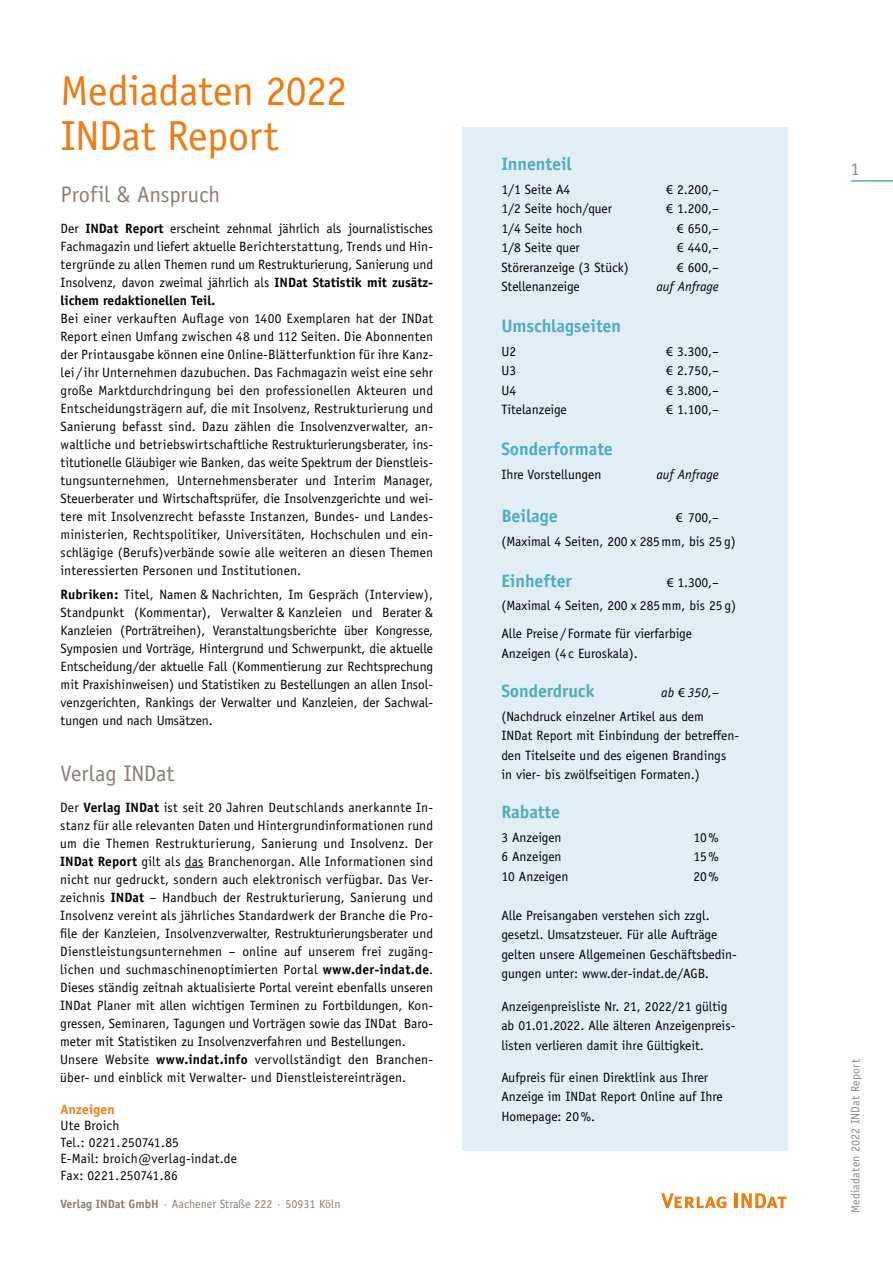
<style>
.page{position:relative;width:893px;height:1263px;background:#fff}
.page>*{position:absolute;margin:0;border:0;box-sizing:border-box;transform-origin:0 0}
.t1{font:42px/45px "Officina Sans";letter-spacing:-.01em;color:#ef7b10}
.t2{font:22.5px "Officina Sans";letter-spacing:-.005em;color:#8d7c73}
.t3{font:700 18px "Officina Sans";letter-spacing:-.005em;color:#50abbe}
.t4{font:18px "Officina Sans";color:#878787}
.t5{font:13.5px/18px "Officina Sans";color:#000}
.t6{font:italic 13.5px "Officina Sans";color:#000}
.t7{font:700 13.5px "Officina Sans";letter-spacing:.01em;color:#ef7b10}
.t8{font:12px "Officina Sans";color:#8d7c73}
.t9{font:12px "Officina Sans";letter-spacing:.01em;color:#878787}
.s1{font-weight:700}
.s2{font-family:"Myriad Pro"}
.s3{font-style:italic}
</style>
<div class="page">
<svg style="left:185px;top:867px;width:18px;height:1px"></svg>
<div style="left:463px;top:127px;width:325px;height:1024px;background:#dfedf4"></div>
<hr style="left:851px;top:180px;width:42px;height:2px;background:#50abbe">
<svg style="left:661px;top:1193px;width:65px;height:15px"></svg>
<hr style="left:735px;top:1193px;width:3px;height:15px;background:#ef7b10">
<svg style="left:741px;top:1193px;width:46px;height:15px"></svg>
<h1 class="t1" style="left:61px;top:68px;width:288px">Mediadaten 2022<br>INDat Report</h1>
<h2 class="t2" style="left:61px;top:181px;width:161px">Profil &amp; Anspruch</h2>
<p class="t5" style="left:61px;top:219px;width:374px;text-align:justify">Der <span class="s1">INDat Report</span> erscheint zehnmal jährlich als journalistisches Fachmagazin und liefert aktuelle Berichterstattung, Trends und Hin&shy;tergründe zu allen Themen rund um Restrukturierung, Sanierung und Insolvenz, davon zweimal jährlich als <span class="s1">INDat Statistik mit zusätz&shy;lichem redaktionellen Teil.</span></p>
<p class="t5" style="left:61px;top:309px;width:374px;text-align:justify">Bei einer verkauften Auflage von 1400 Exemplaren hat der INDat Report einen Umfang zwischen 48 und 112 Seiten. Die Abonnenten der Printausgabe können eine Online-Blätterfunktion für ihre Kanz&shy;lei/ ihr Unternehmen dazubuchen. Das Fachmagazin weist eine sehr große Marktdurchdringung bei den professionellen Akteuren und Entscheidungsträgern auf, die mit Insolvenz, Restrukturierung und Sanierung befasst sind. Dazu zählen die Insolvenzverwalter, an&shy;waltliche und betriebswirtschaftliche Restrukturierungsberater, ins&shy;titutionelle Gläubiger wie Banken, das weite Spektrum der Dienstleis&shy;tungsunternehmen, Unternehmensberater und Interim Manager, Steuerberater und Wirtschaftsprüfer, die Insolvenzgerichte und wei&shy;tere mit Insolvenzrecht befasste Instanzen, Bundes- und Landes&shy;ministerien, Rechtspolitiker, Universitäten, Hochschulen und ein&shy;schlägige (Berufs)verbände sowie alle weiteren an diesen Themen interessierten Personen und Institutionen.</p>
<p class="t5" style="left:61px;top:585px;width:374px;text-align:justify"><span class="s1">Rubriken:</span> Titel, Namen &amp; Nachrichten, Im Gespräch (Interview), Standpunkt (Kommentar), Verwalter &amp; Kanzleien und Berater &amp; Kanzleien (Porträtreihen), Veranstaltungsberichte über Kongresse, Symposien und Vorträge, Hintergrund und Schwerpunkt, die aktuelle Entscheidung/der aktuelle Fall (Kommentierung zur Rechtsprechung mit Praxishinweisen) und Statistiken zu Bestellungen an allen Insol&shy;venzgerichten, Rankings der Verwalter und Kanzleien, der Sachwal&shy;tungen und nach Umsätzen.</p>
<h2 class="t2" style="left:61px;top:760px;width:115px">Verlag INDat</h2>
<p class="t5" style="left:60px;top:798px;width:375px">Der <span class="s1">Verlag INDat</span> ist seit 20 Jahren Deutschlands anerkannte In&shy;stanz für alle relevanten Daten und Hintergrundinformationen rund um die Themen Restrukturierung, Sanierung und Insolvenz. Der <span class="s1">INDat Report</span> gilt als das Branchenorgan. Alle Informationen sind nicht nur gedruckt, sondern auch elektronisch verfügbar. Das Ver&shy;zeichnis <span class="s1">INDat</span> – Handbuch der Restrukturierung, Sanierung und Insolvenz vereint als jährliches Standardwerk der Branche die Pro&shy;file der Kanzleien, Insolvenzverwalter, Restrukturierungsberater und Dienstleistungsunternehmen – online auf unserem frei zugäng&shy;lichen und suchmaschinenoptimierten Portal <span class="s1">www.der-indat.de</span>.<br>Dieses ständig zeitnah aktualisierte Portal vereint ebenfalls unseren INDat Planer mit allen wichtigen Terminen zu Fortbildungen, Kon&shy;gressen, Seminaren, Tagungen und Vorträgen sowie das INDat Baro&shy;meter mit Statistiken zu Insolvenzverfahren und Bestellungen.<br>Unsere Website <span class="s1">www.indat.info</span> vervollständigt den Branchen&shy;über- und einblick mit Verwalter- und Dienstleistereinträgen.</p>
<p class="t7" style="left:61px;top:1101px;width:56px">Anzeigen</p>
<p class="t5" style="left:61px;top:1117px;width:178px;line-height:16.5px">Ute Broich<br>Tel.: 0221.250741.85<br>E-Mail: broich@verlag-indat.de<br>Fax: 0221.250741.86</p>
<p class="t8" style="left:61px;top:1197px;width:282px"><span class="s1">Verlag INDat GmbH</span> · Aachener Straße 222 · 50931 Köln</p>
<h3 class="t3" style="left:501px;top:153px;width:72px">Innenteil</h3>
<p class="t5" style="left:501px;top:180px;width:70px">1/1 Seite A4</p>
<p class="t5" style="left:666px;top:180px;width:54px"><span class="s2">€</span> 2.200,–</p>
<p class="t5" style="left:501px;top:200px;width:112px">1/2 Seite hoch/quer</p>
<p class="t5" style="left:666px;top:200px;width:54px"><span class="s2">€</span> 1.200,–</p>
<p class="t5" style="left:501px;top:219px;width:83px">1/4 Seite hoch</p>
<p class="t5" style="left:677px;top:219px;width:43px"><span class="s2">€</span> 650,–</p>
<p class="t5" style="left:501px;top:239px;width:80px">1/8 Seite quer</p>
<p class="t5" style="left:677px;top:239px;width:43px"><span class="s2">€</span> 440,–</p>
<p class="t5" style="left:501px;top:258px;width:129px">Störeranzeige (3 Stück)</p>
<p class="t5" style="left:677px;top:258px;width:43px"><span class="s2">€</span> 600,–</p>
<p class="t5" style="left:501px;top:278px;width:80px">Stellenanzeige</p>
<p class="t6" style="left:656px;top:279px;width:64px">auf Anfrage</p>
<h3 class="t3" style="left:501px;top:315px;width:121px">Umschlagseiten</h3>
<p class="t5" style="left:501px;top:342px;width:16px">U2</p>
<p class="t5" style="left:666px;top:342px;width:54px"><span class="s2">€</span> 3.300,–</p>
<p class="t5" style="left:501px;top:362px;width:16px">U3</p>
<p class="t5" style="left:666px;top:362px;width:54px"><span class="s2">€</span> 2.750,–</p>
<p class="t5" style="left:501px;top:381px;width:16px">U4</p>
<p class="t5" style="left:666px;top:381px;width:54px"><span class="s2">€</span> 3.800,–</p>
<p class="t5" style="left:501px;top:401px;width:67px">Titelanzeige</p>
<p class="t5" style="left:666px;top:401px;width:54px"><span class="s2">€</span> 1.100,–</p>
<h3 class="t3" style="left:501px;top:438px;width:113px">Sonderformate</h3>
<p class="t5" style="left:501px;top:465px;width:102px">Ihre Vorstellungen</p>
<p class="t6" style="left:656px;top:466px;width:64px">auf Anfrage</p>
<h3 class="t3" style="left:501px;top:505px;width:58px">Beilage</h3>
<p class="t5" style="left:501px;top:506px;width:236px;line-height:23.7px;text-indent:175px"><span class="s2">€</span> 700,– (Maximal 4 Seiten, 200 x 285mm, bis 25 g)</p>
<h3 class="t3" style="left:501px;top:569px;width:72px">Einhefter</h3>
<p class="t5" style="left:501px;top:570px;width:236px;line-height:23.7px;text-indent:165px"><span class="s2">€</span> 1.300,– (Maximal 4 Seiten, 200 x 285mm, bis 25 g)</p>
<p class="t5" style="left:501px;top:624px;width:192px;line-height:19.5px">Alle Preise/ Formate für vierfarbige<br>Anzeigen (4c Euroskala).</p>
<h3 class="t3" style="left:501px;top:679px;width:95px">Sonderdruck</h3>
<p class="t5" style="left:501px;top:680px;width:219px;line-height:23.7px;text-indent:160px"><span class="s3">ab</span> <span class="s2">€</span> <span class="s3">350,– </span>(Nachdruck einzelner Artikel aus dem</p>
<p class="t5" style="left:501px;top:726px;width:239px;line-height:19.5px">INDat Report mit Einbindung der betreffen&shy;den Titelseite und des eigenen Brandings in vier- bis zwölfseitigen Formaten.)</p>
<h3 class="t3" style="left:501px;top:801px;width:60px">Rabatte</h3>
<p class="t5" style="left:501px;top:828px;width:62px">3 Anzeigen</p>
<p class="t5" style="left:693px;top:828px;width:27px">10%</p>
<p class="t5" style="left:501px;top:848px;width:62px">6 Anzeigen</p>
<p class="t5" style="left:693px;top:848px;width:27px">15%</p>
<p class="t5" style="left:501px;top:867px;width:69px">10 Anzeigen</p>
<p class="t5" style="left:693px;top:867px;width:27px">20%</p>
<p class="t5" style="left:501px;top:905px;width:237px;line-height:19.5px">Alle Preisangaben verstehen sich zzgl. gesetzl. Umsatzsteuer. Für alle Aufträge gelten unsere Allgemeinen Geschäftsbedin&shy;gungen unter: www.der-indat.de/AGB.</p>
<p class="t5" style="left:501px;top:996px;width:236px;line-height:19.5px">Anzeigenpreisliste Nr. 21, 2022/21 gültig ab 01.01.2022. Alle älteren Anzeigenpreis&shy;listen verlieren damit ihre Gültigkeit.</p>
<p class="t5" style="left:501px;top:1067px;width:223px;line-height:19.5px">Aufpreis für einen Direktlink aus Ihrer<br>Anzeige im INDat Report Online auf Ihre<br>Homepage: 20%.</p>
<h3 class="t4" style="left:850px;top:158px;width:10px">1</h3>
<p class="t9" style="left:848px;top:1213px;width:155px;rotate:-90deg">Mediadaten 2022 INDat Report</p>
</div>
